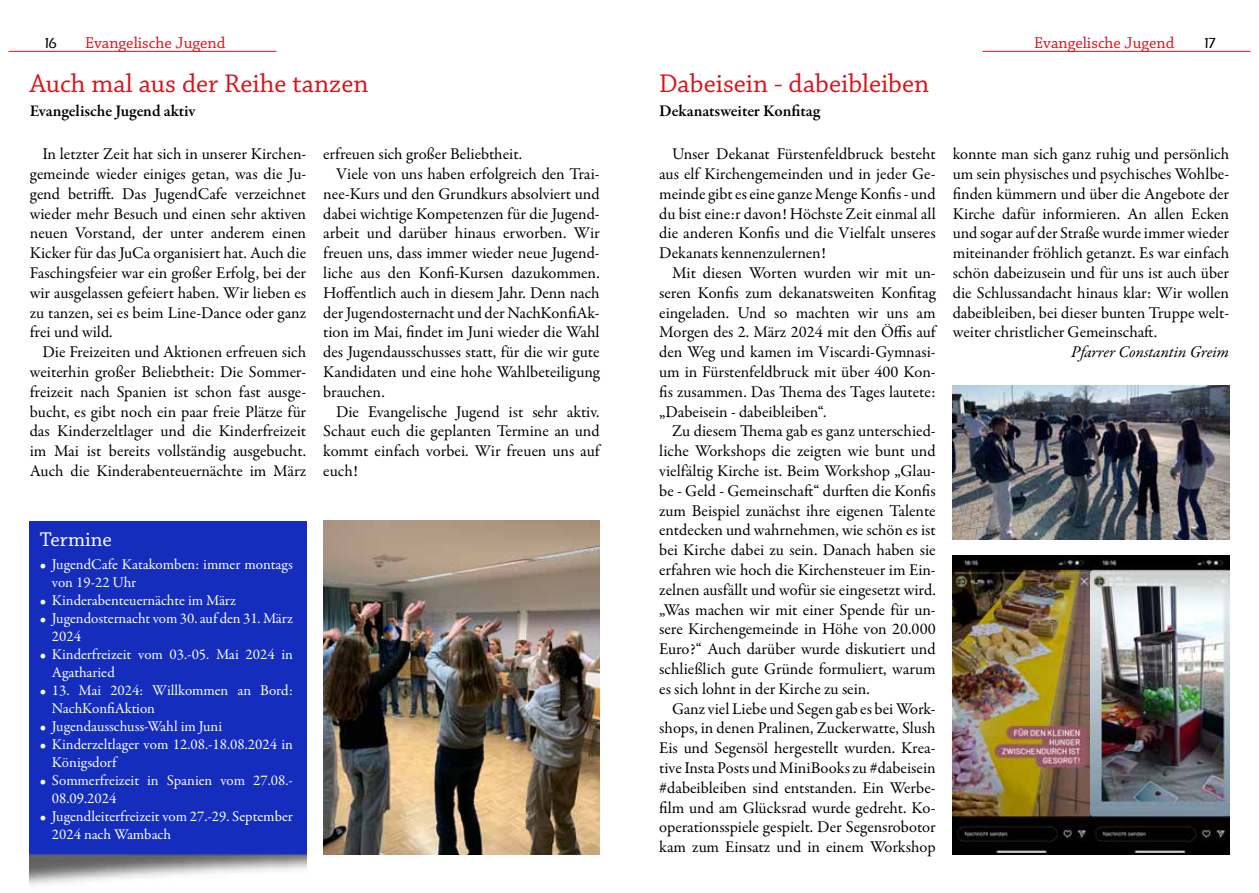
<style>
.page{position:relative;width:1259px;height:893px;background:#fff}
.page>*{position:absolute;margin:0;border:0;box-sizing:border-box;transform-origin:0 0}
.t1{font:27px "Chaparral Pro";color:#d8141b}
.t2{font:21px "Chaparral Pro";color:#fff}
.t3{font:16.5px/19.8px "Garamond Premr Pro";color:#000;text-align:justify}
.t4{font:600 16.5px "Garamond Premr Pro";letter-spacing:-.005em;color:#000}
.t5{font:16.5px "Chaparral Pro";color:#d8141b}
.t6{font:italic 16.5px "Garamond Premr Pro";letter-spacing:-.005em;color:#000}
.t7{font:15px/18px "Garamond Premr Pro";color:#fff}
.t8{font:500 15px "Eras ITC";color:#000}
</style>
<div class="page">
<hr style="left:9px;top:51px;width:267px;height:1px;background:#d81016">
<hr style="left:982px;top:51px;width:268px;height:1px;background:#d81016">
<img style="left:30px;top:521px;width:276px;height:365px">
<img style="left:323px;top:521px;width:277px;height:334px">
<img style="left:952px;top:385px;width:277px;height:155px">
<img style="left:952px;top:555px;width:277px;height:299px">
<p class="t8" style="left:43px;top:34px;width:16px">16</p>
<p class="t5" style="left:1034px;top:33px;width:142px">Evangelische Jugend</p>
<p class="t8" style="left:1202px;top:34px;width:16px">17</p>
<h1 class="t1" style="left:659px;top:69px;width:271px">Dabeisein - dabeibleiben</h1>
<p class="t4" style="left:659px;top:101px;width:163px">Dekanatsweiter Konfitag</p>
<p class="t3" style="left:659px;top:144px;width:278px;text-indent:13px">Unser Dekanat Fürstenfeldbruck besteht aus elf Kirchengemeinden und in jeder Ge&shy;meinde gibt es eine ganze Menge Konfis - und du bist eine:r davon! Höchste Zeit einmal all die anderen Konfis und die Vielfalt unseres Dekanats kennenzulernen!</p>
<p class="t3" style="left:659px;top:263px;width:278px;text-indent:13px">Mit diesen Worten wurden wir mit un&shy;seren Konfis zum dekanatsweiten Konfitag eingeladen. Und so machten wir uns am Morgen des 2. März 2024 mit den Öffis auf den Weg und kamen im Viscardi-Gymnasi&shy;um in Fürstenfeldbruck mit über 400 Kon&shy;fis zusammen. Das Thema des Tages lautete: „Dabeisein - dabeibleiben“.</p>
<p class="t3" style="left:659px;top:422px;width:278px;text-indent:13px">Zu diesem Thema gab es ganz unterschied&shy;liche Workshops die zeigten wie bunt und vielfältig Kirche ist. Beim Workshop „Glau&shy;be - Geld - Gemeinschaft“ durften die Konfis zum Beispiel zunächst ihre eigenen Talente entdecken und wahrnehmen, wie schön es ist bei Kirche dabei zu sein. Danach haben sie erfahren wie hoch die Kirchensteuer im Ein&shy;zelnen ausfällt und wofür sie eingesetzt wird. „Was machen wir mit einer Spende für un&shy;sere Kirchengemeinde in Höhe von 20.000<br>Euro?“ Auch darüber wurde diskutiert und schließlich gute Gründe formuliert, warum es sich lohnt in der Kirche zu sein.</p>
<p class="t3" style="left:659px;top:699px;width:278px;text-indent:13px">Ganz viel Liebe und Segen gab es bei Work&shy;shops, in denen Pralinen, Zuckerwatte, Slush Eis und Segensöl hergestellt wurden. Krea&shy;tive Insta Posts und MiniBooks zu #dabeisein #dabeibleiben sind entstanden. Ein Werbe&shy;film und am Glücksrad wurde gedreht. Ko&shy;operationsspiele gespielt. Der Segensrobotor kam zum Einsatz und in einem Workshop</p>
<p class="t5" style="left:85px;top:34px;width:142px">Evangelische Jugend</p>
<h1 class="t1" style="left:30px;top:69px;width:340px">Auch mal aus der Reihe tanzen</h1>
<p class="t4" style="left:30px;top:101px;width:167px">Evangelische Jugend aktiv</p>
<p class="t3" style="left:30px;top:144px;width:278px;text-indent:13px">In letzter Zeit hat sich in unserer Kirchen&shy;gemeinde wieder einiges getan, was die Ju&shy;gend betrifft. Das JugendCafe verzeichnet wieder mehr Besuch und einen sehr aktiven neuen Vorstand, der unter anderem einen Kicker für das JuCa organisiert hat. Auch die Faschingsfeier war ein großer Erfolg, bei der wir ausgelassen gefeiert haben. Wir lieben es zu tanzen, sei es beim Line-Dance oder ganz frei und wild.</p>
<p class="t3" style="left:30px;top:342px;width:278px;text-indent:13px">Die Freizeiten und Aktionen erfreuen sich weiterhin großer Beliebtheit: Die Sommer&shy;freizeit nach Spanien ist schon fast ausge&shy;bucht, es gibt noch ein paar freie Plätze für das Kinderzeltlager und die Kinderfreizeit im Mai ist bereits vollständig ausgebucht.<br>Auch die Kinderabenteuernächte im März</p>
<p class="t3" style="left:323px;top:144px;width:200px">erfreuen sich großer Beliebtheit.</p>
<p class="t3" style="left:336px;top:164px;width:265px">Viele von uns haben erfolgreich den Trai-</p>
<p class="t3" style="left:323px;top:184px;width:278px">nee-Kurs und den Grundkurs absolviert und</p>
<p class="t3" style="left:323px;top:204px;width:278px">dabei wichtige Kompetenzen für die Jugend-</p>
<p class="t3" style="left:323px;top:224px;width:278px">arbeit und darüber hinaus erworben. Wir</p>
<p class="t3" style="left:323px;top:243px;width:278px">freuen uns, dass immer wieder neue Jugend-</p>
<p class="t3" style="left:323px;top:263px;width:278px">liche aus den Konfi-Kursen dazukommen.</p>
<p class="t3" style="left:323px;top:283px;width:278px">Hoffentlich auch in diesem Jahr. Denn nach</p>
<p class="t3" style="left:323px;top:303px;width:278px">der Jugendosternacht und der NachKonfiAk-</p>
<p class="t3" style="left:323px;top:323px;width:278px">tion im Mai, findet im Juni wieder die Wahl</p>
<p class="t3" style="left:323px;top:342px;width:278px">des Jugendausschusses statt, für die wir gute</p>
<p class="t3" style="left:323px;top:362px;width:278px">Kandidaten und eine hohe Wahlbeteiligung</p>
<p class="t3" style="left:323px;top:382px;width:63px">brauchen.</p>
<p class="t3" style="left:336px;top:402px;width:265px">Die Evangelische Jugend ist sehr aktiv.</p>
<p class="t3" style="left:323px;top:422px;width:278px">Schaut euch die geplanten Termine an und</p>
<p class="t3" style="left:323px;top:441px;width:278px">kommt einfach vorbei. Wir freuen uns auf</p>
<p class="t3" style="left:323px;top:461px;width:36px">euch!</p>
<p class="t3" style="left:952px;top:144px;width:278px">konnte man sich ganz ruhig und persönlich um sein physisches und psychisches Wohlbe&shy;finden kümmern und über die Angebote der Kirche dafür informieren. An allen Ecken und sogar auf der Straße wurde immer wieder miteinander fröhlich getanzt. Es war einfach schön dabeizusein und für uns ist auch über die Schlussandacht hinaus klar: Wir wollen dabeibleiben, bei dieser bunten Truppe welt&shy;weiter christlicher Gemeinschaft.</p>
<p class="t6" style="left:1071px;top:341px;width:160px">Pfarrer Constantin Greim</p>
<p class="t2" style="left:40px;top:527px;width:73px">Termine</p>
<p class="t7" style="left:52px;top:556px;width:242px;text-indent:-12px">• JugendCafe Katakomben: immer montags von 19-22 Uhr</p>
<p class="t7" style="left:40px;top:592px;width:198px">• Kinderabenteuernächte im März</p>
<p class="t7" style="left:52px;top:610px;width:242px;text-indent:-12px">• Jugendosternacht vom 30. auf den 31. März<br>2024</p>
<p class="t7" style="left:52px;top:646px;width:242px;text-indent:-12px">• Kinderfreizeit vom 03.-05. Mai 2024 in<br>Agatharied</p>
<p class="t7" style="left:52px;top:682px;width:242px;text-indent:-12px">• 13. Mai 2024: Willkommen an Bord:<br>NachKonfiAktion</p>
<p class="t7" style="left:40px;top:718px;width:184px">• Jugendausschuss-Wahl im Juni</p>
<p class="t7" style="left:52px;top:736px;width:242px;text-indent:-12px">• Kinderzeltlager vom 12.08.-18.08.2024 in<br>Königsdorf</p>
<p class="t7" style="left:52px;top:772px;width:242px;text-indent:-12px">• Sommerfreizeit in Spanien vom 27.08.-<br>08.09.2024</p>
<p class="t7" style="left:52px;top:808px;width:242px;text-indent:-12px">• Jugendleiterfreizeit vom 27.-29. September<br>2024 nach Wambach</p>
</div>
